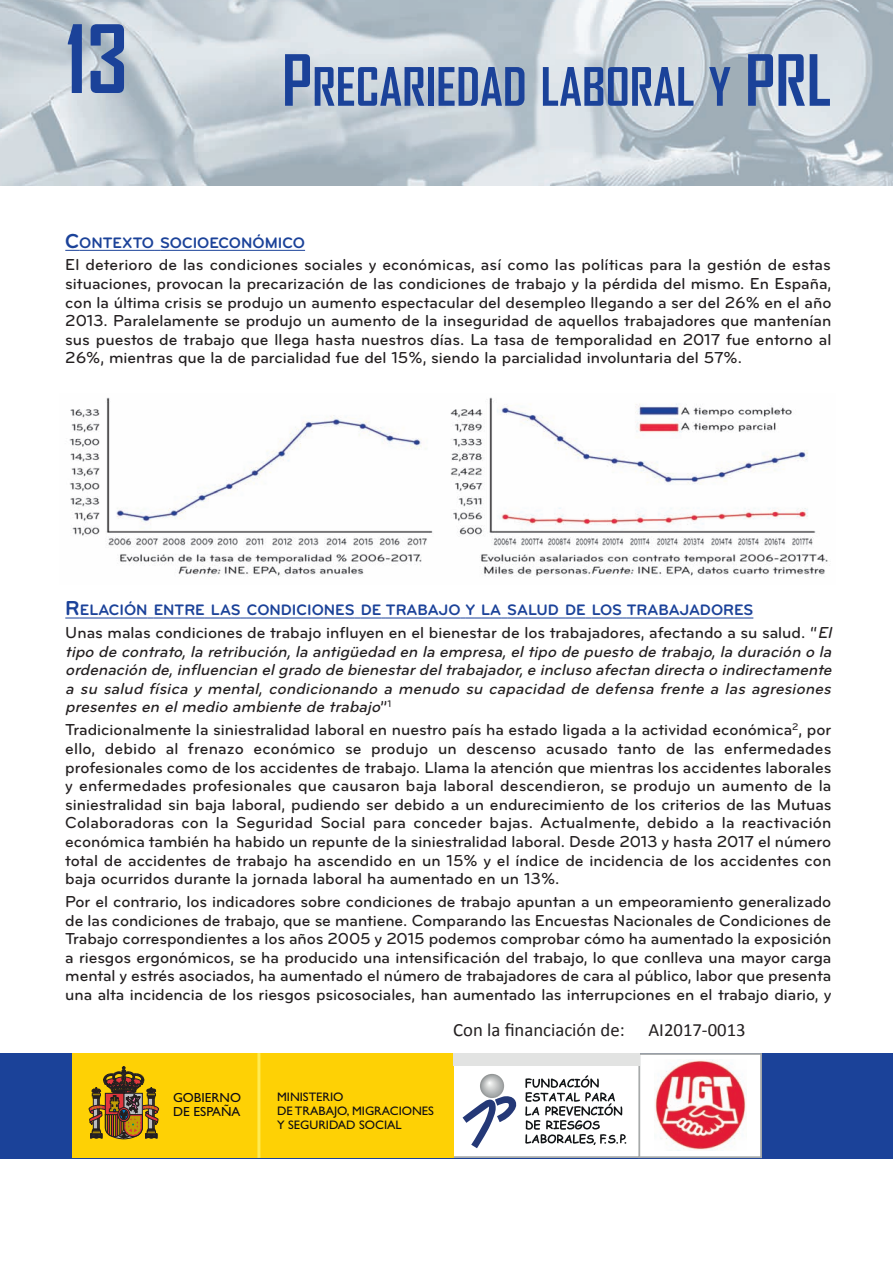
<style>
.page{position:relative;width:893px;height:1263px;background:#fff}
.page>*{position:absolute;margin:0;border:0;box-sizing:border-box;transform-origin:0 0}
.t1{font:700 90px "Agency FB";color:#1b4299}
.t2{font:700 50.7px "Agency FB";color:#1b4299}
.t3{font:18.75px "Calibri";color:#231f20}
.t4{font:500 16.5px/18.6px "Bryant Pro";color:#231f20;text-align:justify}
.t5{font:italic 500 16.5px/18.6px "Bryant Pro";color:#231f20;text-align:justify}
.t6{font:700 15.75px "Bryant Pro";color:#1b4299}
.t7{font:13.2px/13.6px "Gill Sans";color:#0e0c14}
.t8{font:12.3px/13.6px "Gill Sans";color:#0e0c14}
.s1{font-size:67.5px}
.s2{font-size:21px}
.s3{font-style:normal}
</style>
<div class="page">
<svg style="left:65px;top:250px;width:14px;height:1px"></svg>
<hr style="left:79px;top:250px;width:75px;height:1px;background:#1b4299">
<hr style="left:160px;top:250px;width:145px;height:1px;background:#1b4299">
<img style="left:0;top:0;width:892px;height:185px">
<svg style="left:65px;top:618px;width:15px;height:1px"></svg>
<hr style="left:80px;top:618px;width:67px;height:1px;background:#1b4299">
<hr style="left:154px;top:618px;width:51px;height:1px;background:#1b4299">
<hr style="left:211px;top:618px;width:30px;height:1px;background:#1b4299">
<hr style="left:247px;top:618px;width:107px;height:1px;background:#1b4299">
<svg style="left:354px;top:618px;width:32px;height:1px"></svg>
<hr style="left:386px;top:618px;width:74px;height:1px;background:#1b4299">
<svg style="left:460px;top:618px;width:47px;height:1px"></svg>
<hr style="left:507px;top:618px;width:51px;height:1px;background:#1b4299">
<svg style="left:558px;top:618px;width:33px;height:1px"></svg>
<hr style="left:591px;top:618px;width:30px;height:1px;background:#1b4299">
<hr style="left:626px;top:618px;width:127px;height:1px;background:#1b4299">
<img style="left:69px;top:397px;width:759px;height:180px">
<div style="left:0;top:1053px;width:892px;height:105px;background:#1b4299"></div>
<div style="left:638px;top:1054px;width:122px;height:103px;background:#fff"></div>
<div style="left:637px;top:1053px;width:124px;height:105px;border:2px solid #a7aaaa"></div>
<div style="left:452px;top:1054px;width:187px;height:103px;background:#fff"></div>
<div style="left:451px;top:1053px;width:188px;height:105px;border:2px solid #a7aaaa"></div>
<img style="left:654px;top:1059px;width:92px;height:91px">
<div style="left:72px;top:1053px;width:381px;height:105px;background:#fed105"></div>
<svg style="left:89px;top:1066px;width:70px;height:73px"></svg>
<hr style="left:257px;top:1053px;width:3px;height:105px;background:#ffeb52">
<svg style="left:462px;top:1096px;width:55px;height:52px"></svg>
<svg style="left:479px;top:1074px;width:25px;height:24px"></svg>
<svg style="left:525px;top:1075px;width:101px;height:70px"></svg>
<div style="left:453px;top:1053px;width:186px;height:12px;background:#e2e3e2"></div>
<h1 class="t1" style="left:65px;top:3px;width:64px">13</h1>
<h2 class="t2" style="left:282px;top:55px;width:550px"><span class="s1">P</span>RECARIEDAD LABORAL Y <span class="s1">PRL</span></h2>
<p class="t6" style="left:65px;top:237px;width:241px"><span class="s2">C</span>ONTEXTO SOCIOECONÓMICO</p>
<p class="t4" style="left:65px;top:257px;width:767px">El deterioro de las condiciones sociales y económicas, así como las políticas para la gestión de estas situaciones, provocan la precarización de las condiciones de trabajo y la pérdida del mismo. En España, con la última crisis se produjo un aumento espectacular del desempleo llegando a ser del 26% en el año 2013. Paralelamente se produjo un aumento de la inseguridad de aquellos trabajadores que mantenían sus puestos de trabajo que llega hasta nuestros días. La tasa de temporalidad en 2017 fue entorno al 26%, mientras que la de parcialidad fue del 15%, siendo la parcialidad involuntaria del 57%.</p>
<p class="t6" style="left:65px;top:605px;width:689px"><span class="s2">R</span>ELACIÓN ENTRE LAS CONDICIONES DE TRABAJO Y LA SALUD DE LOS TRABAJADORES</p>
<p class="t5" style="left:65px;top:625px;width:770px"><span class="s3">Unas malas condiciones de trabajo influyen en el bienestar de los trabajadores, afectando a su salud. “</span>El tipo de contrato, la retribución, la antigüedad en la empresa, el tipo de puesto de trabajo, la duración o la ordenación de, influencian el grado de bienestar del trabajador, e incluso afectan directa o indirectamente a su salud física y mental, condicionando a menudo su capacidad de defensa frente a las agresiones presentes en el medio ambiente de trabajo<span class="s3">”</span> <sup>1</sup></p>
<p class="t4" style="left:65px;top:722px;width:767px">Tradicionalmente la siniestralidad laboral en nuestro país ha estado ligada a la actividad económica<sup>2</sup>, por ello, debido al frenazo económico se produjo un descenso acusado tanto de las enfermedades profesionales como de los accidentes de trabajo. Llama la atención que mientras los accidentes laborales y enfermedades profesionales que causaron baja laboral descendieron, se produjo un aumento de la siniestralidad sin baja laboral, pudiendo ser debido a un endurecimiento de los criterios de las Mutuas Colaboradoras con la Seguridad Social para conceder bajas. Actualmente, debido a la reactivación económica también ha habido un repunte de la siniestralidad laboral. Desde 2013 y hasta 2017 el número total de accidentes de trabajo ha ascendido en un 15% y el índice de incidencia de los accidentes con baja ocurridos durante la jornada laboral ha aumentado en un 13%.</p>
<p class="t4" style="left:65px;top:894px;width:767px">Por el contrario, los indicadores sobre condiciones de trabajo apuntan a un empeoramiento generalizado de las condiciones de trabajo, que se mantiene. Comparando las Encuestas Nacionales de Condiciones de Trabajo correspondientes a los años 2005 y 2015 podemos comprobar cómo ha aumentado la exposición a riesgos ergonómicos, se ha producido una intensificación del trabajo, lo que conlleva una mayor carga mental y estrés asociados, ha aumentado el número de trabajadores de cara al público, labor que presenta una alta incidencia de los riesgos psicosociales, han aumentado las interrupciones en el trabajo diario, y</p>
<p class="t3" style="left:453px;top:1022px;width:173px">Con la financiación de:</p>
<p class="t3" style="left:648px;top:1022px;width:99px">AI2017-0013</p>
<p class="t7" style="left:173px;top:1091px;width:69px">GOBIERNO<br>DE ESPAÑA</p>
<p class="t8" style="left:277px;top:1090px;width:158px">MINISTERIO<br>DE TRABAJO, MIGRACIONES<br>Y SEGURIDAD SOCIAL</p>
</div>
